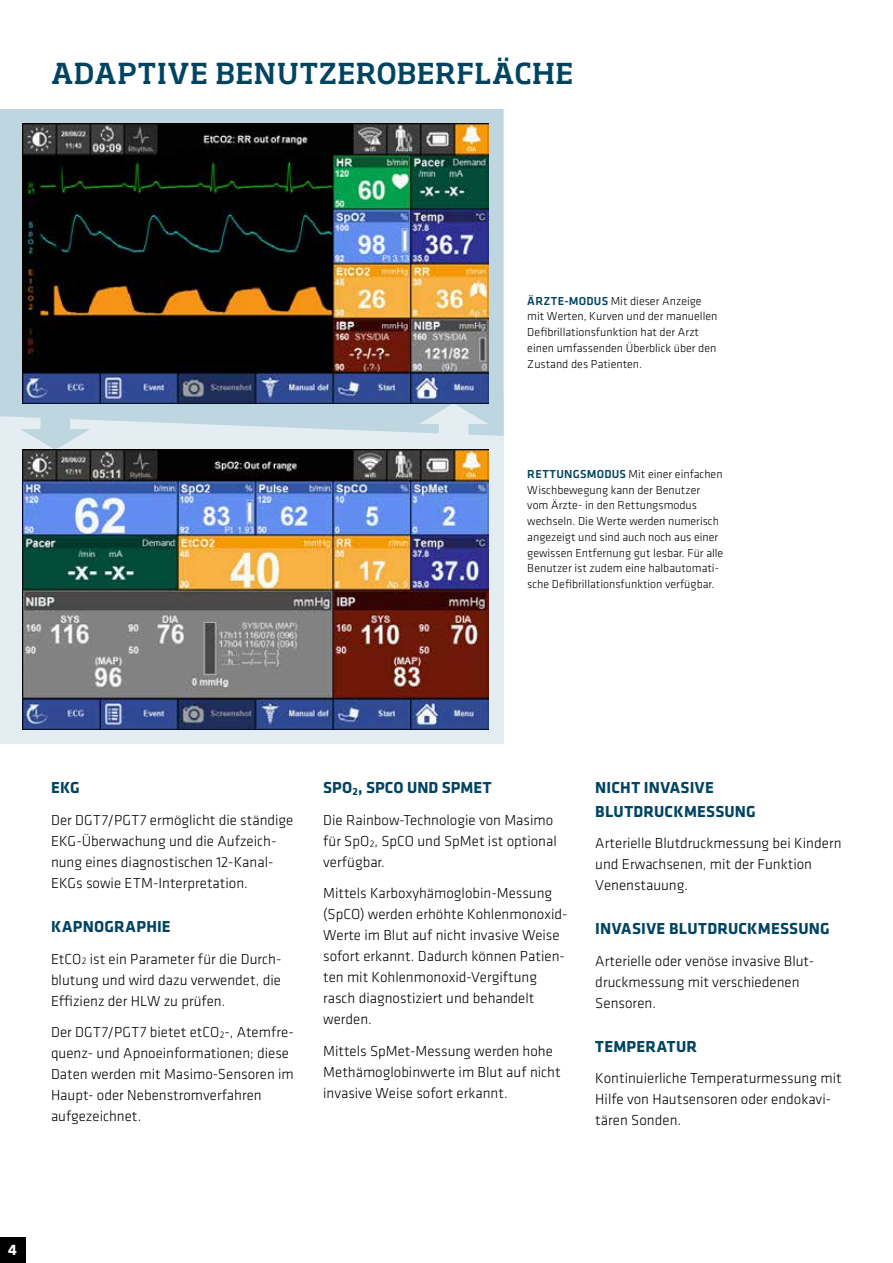
<style>
.page{position:relative;width:893px;height:1263px;background:#fff}
.page>*{position:absolute;margin:0;border:0;box-sizing:border-box;transform-origin:0 0}
.t1{font:500 28.5px "Soho Pro";letter-spacing:.015em;color:#004461}
.t2{font:700 16.5px/23.1px "Klavika";letter-spacing:.01em;color:#004461}
.t3{font:700 15.75px "Klavika";color:#fff}
.t4{font:300 15px/21px "Klavika";color:#000}
.t5{font:300 12px/15.8px "Klavika";color:#000}
.s1{font-weight:500;color:#004461}
.s2{font-size:9.75px}
.s3{font-size:10.8px}
</style>
<div class="page">
<div style="left:0;top:1237px;width:25px;height:26px;background:#000"></div>
<div style="left:0;top:393px;width:504px;height:351px;background:#e4eef2"></div>
<svg style="left:0;top:109px;width:504px;height:327px;background:#bbd1da"></svg>
<svg style="left:419px;top:403px;width:70px;height:47px"></svg>
<svg style="left:20px;top:403px;width:70px;height:47px"></svg>
<img style="left:23px;top:124px;width:466px;height:279px">
<img style="left:22px;top:450px;width:467px;height:280px">
<h1 class="t1" style="left:51px;top:53px;width:524px">ADAPTIVE BENUTZEROBERFLÄCHE</h1>
<p class="t5" style="left:527px;top:293px;width:192px"><span class="s1">ÄRZTE-MODUS</span> Mit dieser Anzeige mit Werten, Kurven und der manuellen Defibrillationsfunktion hat der Arzt einen umfassenden Überblick über den Zustand des Patienten.</p>
<p class="t5" style="left:527px;top:466px;width:198px"><span class="s1">RETTUNGSMODUS</span> Mit einer einfachen Wischbewegung kann der Benutzer vom Ärzte- in den Rettungsmodus wechseln. Die Werte werden numerisch angezeigt und sind auch noch aus einer gewissen Entfernung gut lesbar. Für alle Benutzer ist zudem eine halbautomati&shy;sche Defibrillationsfunktion verfügbar.</p>
<p class="t2" style="left:51px;top:776px;width:30px">EKG</p>
<p class="t4" style="left:51px;top:809px;width:244px">Der DGT7/PGT7 ermöglicht die ständige EKG-Überwachung und die Aufzeich&shy;nung eines diagnostischen 12-Kanal-EKGs sowie ETM-Interpretation.</p>
<p class="t2" style="left:51px;top:914px;width:121px">KAPNOGRAPHIE</p>
<p class="t4" style="left:51px;top:948px;width:232px;text-align:justify">EtCO<span class="s2">2</span> ist ein Parameter für die Durch&shy;blutung und wird dazu verwendet, die Effizienz der HLW zu prüfen.</p>
<p class="t4" style="left:51px;top:1021px;width:244px">Der DGT7/PGT7 bietet etCO<span class="s2">2</span>-, Atemfre&shy;quenz- und Apnoeinformationen; diese Daten werden mit Masimo-Sensoren im Haupt- oder Nebenstromverfahren aufgezeichnet.</p>
<p class="t2" style="left:323px;top:776px;width:170px">SPO<span class="s3">2</span>, SPCO UND SPMET</p>
<p class="t4" style="left:323px;top:809px;width:235px">Die Rainbow-Technologie von Masimo für SpO<span class="s2">2</span>, SpCO und SpMet ist optional verfügbar.</p>
<p class="t4" style="left:323px;top:883px;width:246px">Mittels Karboxyhämoglobin-Messung (SpCO) werden erhöhte Kohlenmonoxid-Werte im Blut auf nicht invasive Weise sofort erkannt. Dadurch können Patien&shy;ten mit Kohlenmonoxid-Vergiftung rasch diagnostiziert und behandelt werden.</p>
<p class="t4" style="left:323px;top:1040px;width:239px">Mittels SpMet-Messung werden hohe<br>Methämoglobinwerte im Blut auf nicht invasive Weise sofort erkannt.</p>
<p class="t2" style="left:595px;top:776px;width:162px">NICHT INVASIVE<br>BLUTDRUCKMESSUNG</p>
<p class="t4" style="left:595px;top:832px;width:248px">Arterielle Blutdruckmessung bei Kindern und Erwachsenen, mit der Funktion<br>Venenstauung.</p>
<p class="t2" style="left:595px;top:916px;width:236px">INVASIVE BLUTDRUCKMESSUNG</p>
<p class="t4" style="left:595px;top:950px;width:220px">Arterielle oder venöse invasive Blut&shy;druckmessung mit verschiedenen<br>Sensoren.</p>
<p class="t2" style="left:595px;top:1034px;width:103px">TEMPERATUR</p>
<p class="t4" style="left:595px;top:1067px;width:248px">Kontinuierliche Temperaturmessung mit<br>Hilfe von Hautsensoren oder endokavi&shy;tären Sonden.</p>
<p class="t3" style="left:8px;top:1239px;width:10px">4</p>
</div>
